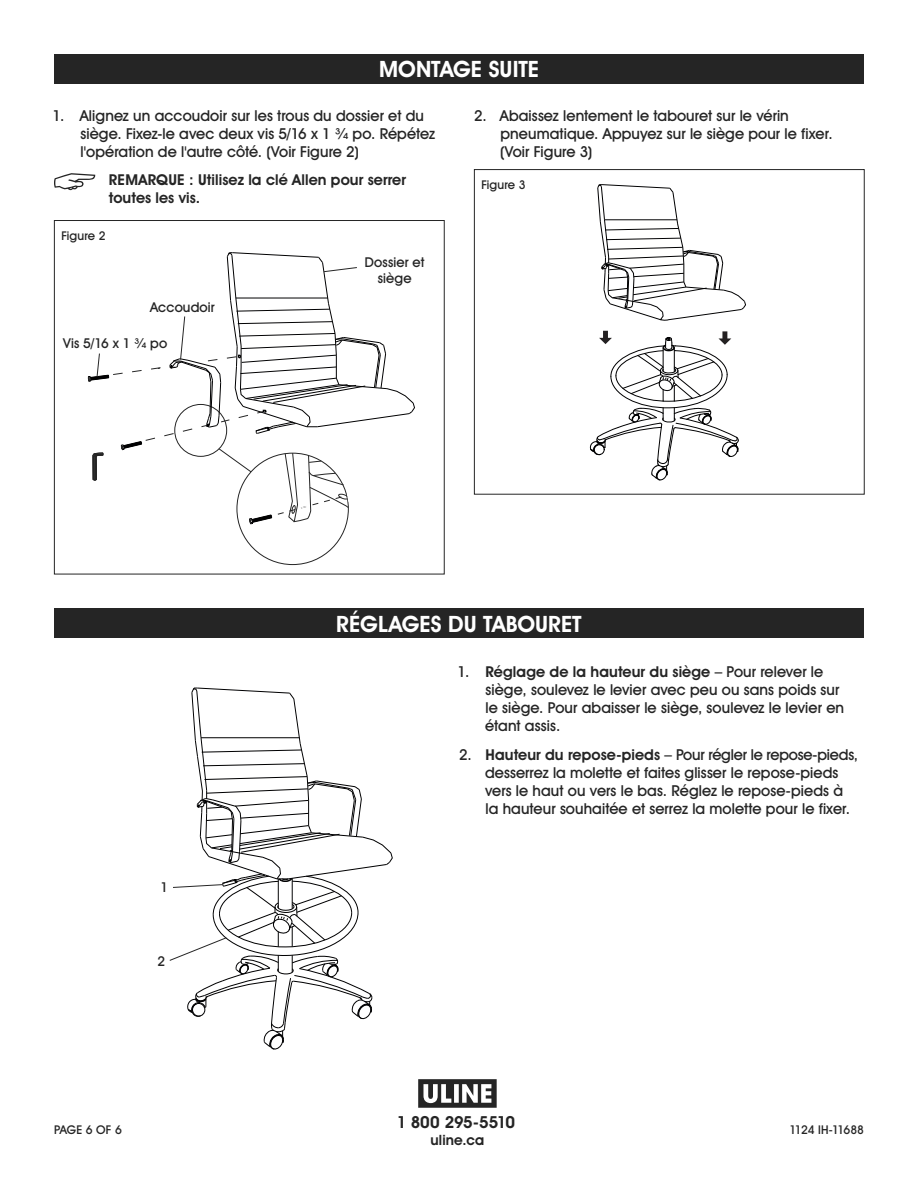
<style>
.page{position:relative;width:918px;height:1188px;background:#fff}
.page>*{position:absolute;margin:0;border:0;box-sizing:border-box;transform-origin:0 0}
.t1{font:700 22.5px "Uline Two Knine";color:#fff}
.t2{font:700 16.5px "Uline Two Knine";letter-spacing:-.015em;color:#252525}
.t3{font:15px/18px "Uline Two Knine";letter-spacing:.005em;color:#252525}
.t4{font:700 15px/18px "Uline Two Knine";letter-spacing:.005em;color:#252525}
.t5{font:700 14.25px "Uline Two Knine";letter-spacing:.01em;color:#252525}
.t6{font:13.5px/16.2px "Uline Two Knine";letter-spacing:.01em;color:#252525;text-align:center}
.t7{font:12px "Uline Two Knine";letter-spacing:-.005em;color:#252525}
.t8{font:12px "Uline Two Knine";letter-spacing:-.04em;color:#252525}
.s1{font-weight:700}
</style>
<div class="page">
<div style="left:54px;top:54px;width:810px;height:30px;background:#252525"></div>
<svg style="left:54px;top:173px;width:41px;height:17px"></svg>
<div style="left:54px;top:220px;width:391px;height:354px;border:1px solid #252525"></div>
<svg style="left:590px;top:331px;width:149px;height:150px"></svg>
<svg style="left:597px;top:184px;width:149px;height:137px"></svg>
<div style="left:474px;top:169px;width:391px;height:326px;border:1px solid #252525"></div>
<svg style="left:88px;top:252px;width:327px;height:276px"></svg>
<div style="left:54px;top:608px;width:810px;height:30px;background:#252525"></div>
<svg style="left:169px;top:687px;width:224px;height:363px"></svg>
<svg style="left:418px;top:1079px;width:79px;height:29px"></svg>
<h1 class="t1" style="left:379px;top:56px;width:161px">MONTAGE SUITE</h1>
<p class="t3" style="left:80px;top:106px;width:356px;text-indent:-28px">1. Alignez un accoudoir sur les trous du dossier et du siège. Fixez-le avec deux vis 5/16 x 1 ¾ po. Répétez l'opération de l'autre côté. (Voir Figure 2)</p>
<p class="t4" style="left:109px;top:171px;width:299px">REMARQUE : Utilisez la clé Allen pour serrer toutes les vis.</p>
<p class="t3" style="left:500px;top:106px;width:334px;text-indent:-26px">2. Abaissez lentement le tabouret sur le vérin pneumatique. Appuyez sur le siège pour le fixer. (Voir Figure 3)</p>
<p class="t7" style="left:481px;top:178px;width:46px">Figure 3</p>
<p class="t7" style="left:61px;top:229px;width:46px">Figure 2</p>
<p class="t6" style="left:150px;top:299px;width:66px">Accoudoir</p>
<p class="t6" style="left:63px;top:335px;width:106px">Vis 5/16 x 1 ¾ po</p>
<p class="t6" style="left:161px;top:879px;width:9px">1</p>
<p class="t6" style="left:158px;top:953px;width:9px">2</p>
<p class="t6" style="left:365px;top:254px;width:61px">Dossier et siège</p>
<h1 class="t1" style="left:336px;top:610px;width:247px">RÉGLAGES DU TABOURET</h1>
<p class="t3" style="left:485px;top:662px;width:361px;text-indent:-28px">1. <span class="s1">Réglage de la hauteur du siège</span> – Pour relever le siège, soulevez le levier avec peu ou sans poids sur le siège. Pour abaisser le siège, soulevez le levier en étant assis.</p>
<p class="t3" style="left:485px;top:745px;width:375px;text-indent:-26px">2. <span class="s1">Hauteur du repose-pieds</span> – Pour régler le repose-pieds, desserrez la molette et faites glisser le repose-pieds vers le haut ou vers le bas. Réglez le repose-pieds à la hauteur souhaitée et serrez la molette pour le fixer.</p>
<p class="t2" style="left:397px;top:1112px;width:120px">1 800 295-5510</p>
<p class="t5" style="left:431px;top:1131px;width:55px">uline.ca</p>
<p class="t7" style="left:54px;top:1122px;width:69px">PAGE 6 OF 6</p>
<p class="t8" style="left:790px;top:1122px;width:76px">1124 IH-11688</p>
</div>
